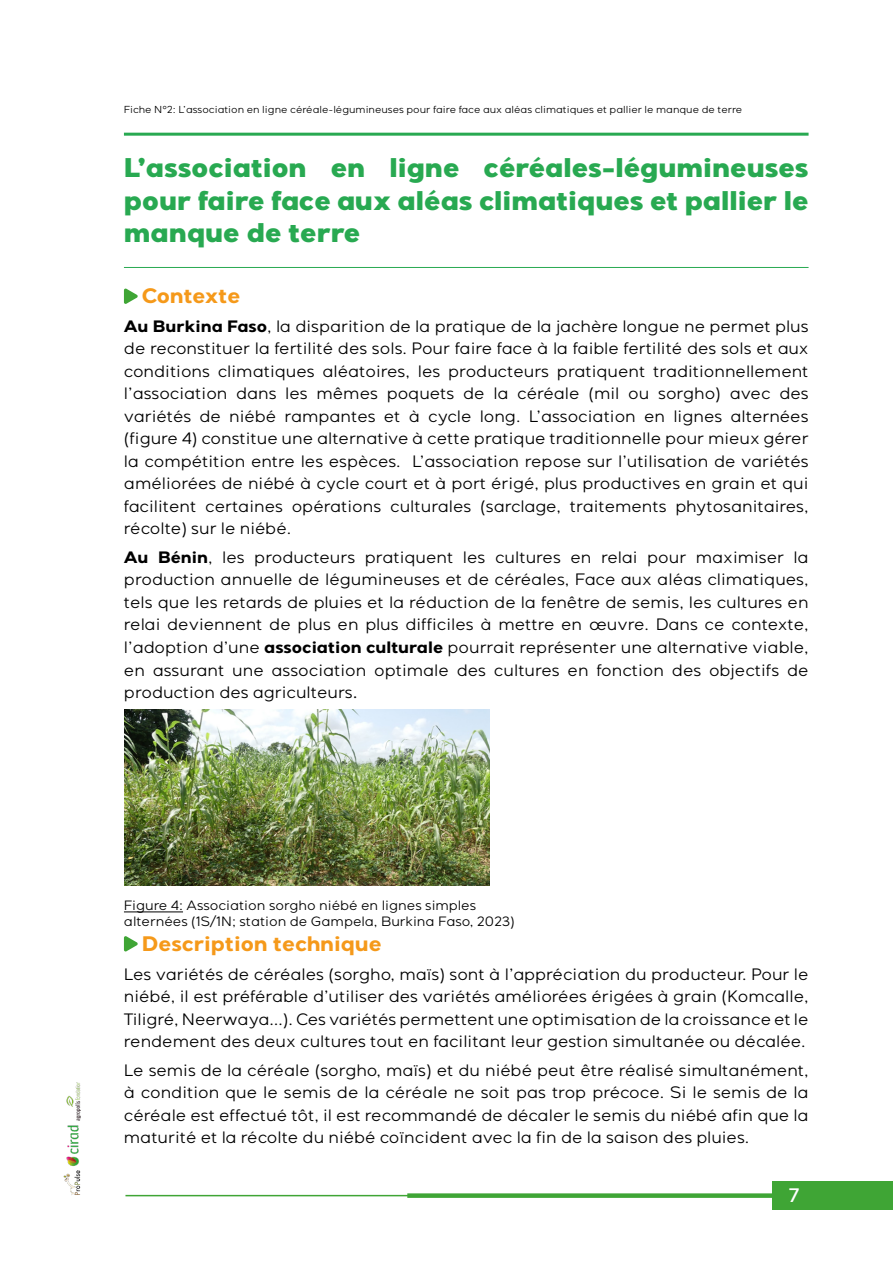
<style>
.page{position:relative;width:893px;height:1263px;background:#fff}
.page>*{position:absolute;margin:0;border:0;box-sizing:border-box;transform-origin:0 0}
.t1{font:800 27px/32.4px "Giga Sans";color:#28a951;text-align:justify}
.t2{font:700 21px "Giga Sans";color:#f5991a}
.t3{font:500 19.5px "Giga Sans";color:#fff}
.t4{font:16.5px/22.5px "Giga Sans";color:#000;text-align:justify}
.t5{font:13.5px/16.2px "Giga Sans";color:#000}
.t6{font:10.2px "Giga Sans";color:#000}
.s1{font-weight:700}
.s2{font-size:18px}
</style>
<div class="page">
<div style="left:773px;top:1181px;width:120px;height:29px;background:#3fa535"></div>
<div style="left:407px;top:1193px;width:370px;height:5px;background:#3fa535"></div>
<hr style="left:125px;top:1195px;width:662px;height:1px;background:#3fa535">
<img style="left:64px;top:1083px;width:16px;height:112px">
<hr style="left:124px;top:133px;width:685px;height:3px;background:#28a951">
<hr style="left:124px;top:267px;width:685px;height:1px;background:#28a951">
<img style="left:124px;top:710px;width:365px;height:175px">
<hr style="left:124px;top:911px;width:59px;height:1px;background:#000">
<svg style="left:124px;top:288px;width:14px;height:16px"></svg>
<svg style="left:124px;top:936px;width:14px;height:16px"></svg>
<p class="t6" style="left:124px;top:103px;width:620px">Fiche N°2: L’association en ligne céréale-légumineuses pour faire face aux aléas climatiques et pallier le manque de terre</p>
<h1 class="t1" style="left:124px;top:152px;width:686px">L’association en ligne céréales-légumineuses pour faire face aux aléas climatiques et pallier le manque de terre</h1>
<p class="t2" style="left:142px;top:283px;width:100px">Contexte</p>
<p class="t4" style="left:124px;top:315px;width:686px"><span class="s1">Au Burkina Faso</span>, la disparition de la pratique de la jachère longue ne permet plus de reconstituer la fertilité des sols. Pour faire face à la faible fertilité des sols et aux conditions climatiques aléatoires, les producteurs pratiquent traditionnellement l’association dans les mêmes poquets de la céréale (mil ou sorgho) avec des variétés de niébé rampantes et à cycle long. L’association en lignes alternées (figure 4) constitue une alternative à cette pratique traditionnelle pour mieux gérer la compétition entre les espèces. L’association repose sur l’utilisation de variétés améliorées de niébé à cycle court et à port érigé, plus productives en grain et qui facilitent certaines opérations culturales (sarclage, traitements phytosanitaires, récolte) sur le niébé.</p>
<p class="t4" style="left:124px;top:546px;width:686px"><span class="s1">Au Bénin</span>, les producteurs pratiquent les cultures en relai pour maximiser la production annuelle de légumineuses et de céréales, Face aux aléas climatiques, tels que les retards de pluies et la réduction de la fenêtre de semis, les cultures en relai deviennent de plus en plus difficiles à mettre en œuvre. Dans ce contexte, l’adoption d’une <span class="s1">association culturale</span> pourrait représenter une alternative viable, en assurant une association optimale des cultures en fonction des objectifs de production des agriculteurs<span class="s2">.</span></p>
<p class="t5" style="left:124px;top:898px;width:392px">Figure 4: Association sorgho niébé en lignes simples alternées (1S/1N; station de Gampela, Burkina Faso, 2023)</p>
<p class="t2" style="left:142px;top:931px;width:241px">Description technique</p>
<p class="t4" style="left:124px;top:963px;width:686px">Les variétés de céréales (sorgho, maïs) sont à l’appréciation du producteur. Pour le niébé, il est préférable d’utiliser des variétés améliorées érigées à grain (Komcalle, Tiligré, Neerwaya…). Ces variétés permettent une optimisation de la croissance et le rendement des deux cultures tout en facilitant leur gestion simultanée ou décalée.</p>
<p class="t4" style="left:124px;top:1059px;width:686px">Le semis de la céréale (sorgho, maïs) et du niébé peut être réalisé simultanément, à condition que le semis de la céréale ne soit pas trop précoce. Si le semis de la céréale est effectué tôt, il est recommandé de décaler le semis du niébé afin que la maturité et la récolte du niébé coïncident avec la fin de la saison des pluies.</p>
<p class="t3" style="left:789px;top:1183px;width:13px">7</p>
</div>
